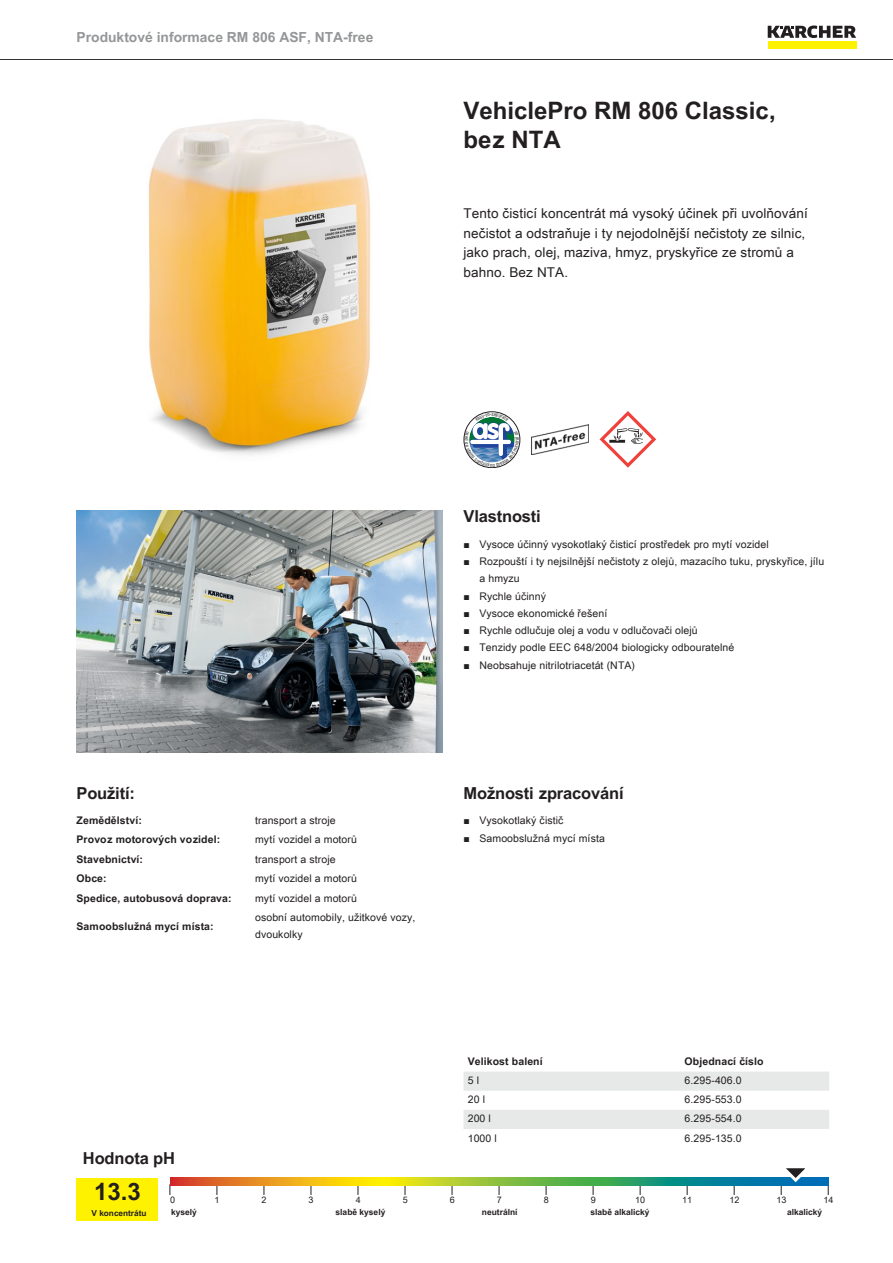
<style>
.page{position:relative;width:893px;height:1263px;background:#fff}
.page>*{position:absolute;margin:0;border:0;box-sizing:border-box;transform-origin:0 0}
.t1{font:700 24px/28.8px "Arial Unicode MS";color:#231f20}
.t2{font:700 16.5px "Arial Unicode MS";letter-spacing:-.01em;color:#231f20}
.t3{font:700 13.8px "Arial Unicode MS";color:#949698}
.t4{font:13.5px/19.5px "Arial Unicode MS";letter-spacing:.01em;color:#231f20}
.t5{font:10.5px/17.2px "Arial Unicode MS";letter-spacing:.01em;color:#231f20}
.t6{font:700 10.5px "Arial Unicode MS";letter-spacing:.01em;color:#231f20}
.t7{font:9px "Arial Unicode MS";color:#231f20}
.t8{font:700 8.4px "Arial Unicode MS";color:#231f20}
.t9{font:700 8.25px "Arial Unicode MS";color:#231f20}
.s1{font-family:"Arial"}
</style>
<div class="page">
<hr style="left:0;top:59px;width:893px;height:1px;background:#231f20">
<div style="left:768px;top:42px;width:88px;height:7px;background:#fff200"></div>
<svg style="left:768px;top:26px;width:88px;height:12px"></svg>
<img style="left:148px;top:119px;width:223px;height:336px">
<img style="left:531px;top:424px;width:57px;height:30px">
<svg style="left:600px;top:411px;width:56px;height:57px"></svg>
<img style="left:77px;top:510px;width:365px;height:243px">
<div style="left:77px;top:1178px;width:81px;height:42px;background:#fff200"></div>
<svg style="left:170px;top:1178px;width:658px;height:8px;background:#8aa445"></svg>
<svg style="left:778px;top:1168px;width:38px;height:27px"></svg>
<svg style="left:463px;top:1072px;width:366px;height:57px"></svg>
<svg style="left:464px;top:412px;width:56px;height:56px"></svg>
<h3 class="t3" style="left:77px;top:27px;width:298px">Produktové informace RM 806 ASF, NTA-free</h3>
<h1 class="t1" style="left:463px;top:97px;width:314px">VehiclePro RM 806 Classic, bez NTA</h1>
<p class="t4" style="left:463px;top:203px;width:346px">Tento čisticí koncentrát má vysoký účinek při uvolňování nečistot a odstraňuje i ty nejodolnější nečistoty ze silnic, jako prach, olej, maziva, hmyz, pryskyřice ze stromů a bahno. Bez NTA.</p>
<h2 class="t2" style="left:77px;top:780px;width:60px">Použití:</h2>
<p class="t6" style="left:77px;top:812px;width:67px">Zemědělství:</p>
<p class="t5" style="left:255px;top:811px;width:82px">transport a stroje</p>
<p class="t6" style="left:77px;top:832px;width:145px">Provoz motorových vozidel:</p>
<p class="t5" style="left:255px;top:831px;width:103px">mytí vozidel a motorů</p>
<p class="t6" style="left:77px;top:851px;width:68px">Stavebnictví:</p>
<p class="t5" style="left:255px;top:850px;width:82px">transport a stroje</p>
<p class="t6" style="left:77px;top:871px;width:32px">Obce:</p>
<p class="t5" style="left:255px;top:870px;width:103px">mytí vozidel a motorů</p>
<p class="t6" style="left:77px;top:890px;width:157px">Spedice, autobusová doprava:</p>
<p class="t5" style="left:255px;top:889px;width:103px">mytí vozidel a motorů</p>
<p class="t6" style="left:77px;top:918px;width:139px">Samoobslužná mycí místa:</p>
<p class="t5" style="left:255px;top:908px;width:162px">osobní automobily, užitkové vozy, dvoukolky</p>
<h2 class="t2" style="left:463px;top:504px;width:79px">Vlastnosti</h2>
<p class="t5" style="left:463px;top:535px;width:307px"><span class="s1">■</span> Vysoce účinný vysokotlaký čisticí prostředek pro mytí vozidel</p>
<p class="t5" style="left:479px;top:553px;width:346px;text-indent:-16px"><span class="s1">■</span> Rozpouští i ty nejsilnější nečistoty z olejů, mazacího tuku, pryskyřice, jílu a hmyzu</p>
<p class="t5" style="left:463px;top:587px;width:84px"><span class="s1">■</span> Rychle účinný</p>
<p class="t5" style="left:463px;top:604px;width:145px"><span class="s1">■</span> Vysoce ekonomické řešení</p>
<p class="t5" style="left:463px;top:622px;width:236px"><span class="s1">■</span> Rychle odlučuje olej a vodu v odlučovači olejů</p>
<p class="t5" style="left:463px;top:639px;width:272px"><span class="s1">■</span> Tenzidy podle EEC 648/2004 biologicky odbouratelné</p>
<p class="t5" style="left:463px;top:656px;width:173px"><span class="s1">■</span> Neobsahuje nitrilotriacetát (NTA)</p>
<h2 class="t2" style="left:463px;top:780px;width:162px">Možnosti zpracování</h2>
<p class="t5" style="left:463px;top:812px;width:102px"><span class="s1">■</span> Vysokotlaký čistič</p>
<p class="t5" style="left:463px;top:829px;width:143px"><span class="s1">■</span> Samoobslužná mycí místa</p>
<p class="t6" style="left:468px;top:1054px;width:77px">Velikost balení</p>
<p class="t6" style="left:685px;top:1054px;width:81px">Objednací číslo</p>
<p class="t5" style="left:468px;top:1072px;width:13px">5 l</p>
<p class="t5" style="left:685px;top:1072px;width:59px">6.295-406.0</p>
<p class="t5" style="left:468px;top:1091px;width:19px">20 l</p>
<p class="t5" style="left:685px;top:1091px;width:59px">6.295-553.0</p>
<p class="t5" style="left:468px;top:1110px;width:25px">200 l</p>
<p class="t5" style="left:685px;top:1110px;width:59px">6.295-554.0</p>
<p class="t5" style="left:468px;top:1129px;width:31px">1000 l</p>
<p class="t5" style="left:685px;top:1129px;width:59px">6.295-135.0</p>
<h2 class="t2" style="left:83px;top:1146px;width:94px">Hodnota pH</h2>
<h1 class="t1" style="left:94px;top:1178px;width:48px">13.3</h1>
<p class="t7" style="left:170px;top:1193px;width:7px">0</p>
<p class="t7" style="left:215px;top:1193px;width:7px">1</p>
<p class="t7" style="left:262px;top:1193px;width:7px">2</p>
<p class="t7" style="left:309px;top:1193px;width:7px">3</p>
<p class="t7" style="left:356px;top:1193px;width:7px">4</p>
<p class="t7" style="left:403px;top:1193px;width:7px">5</p>
<p class="t7" style="left:450px;top:1193px;width:7px">6</p>
<p class="t7" style="left:497px;top:1193px;width:7px">7</p>
<p class="t7" style="left:544px;top:1193px;width:7px">8</p>
<p class="t7" style="left:591px;top:1193px;width:7px">9</p>
<p class="t7" style="left:635px;top:1193px;width:12px">10</p>
<p class="t7" style="left:682px;top:1193px;width:12px">11</p>
<p class="t7" style="left:729px;top:1193px;width:12px">12</p>
<p class="t7" style="left:776px;top:1193px;width:12px">13</p>
<p class="t7" style="left:823px;top:1193px;width:12px">14</p>
<p class="t9" style="left:92px;top:1207px;width:57px">V koncentrátu</p>
<p class="t8" style="left:171px;top:1206px;width:27px">kyselý</p>
<p class="t8" style="left:336px;top:1206px;width:51px">slabě kyselý</p>
<p class="t8" style="left:482px;top:1206px;width:37px">neutrální</p>
<p class="t8" style="left:590px;top:1206px;width:61px">slabě alkalický</p>
<p class="t8" style="left:787px;top:1206px;width:37px">alkalický</p>
</div>
